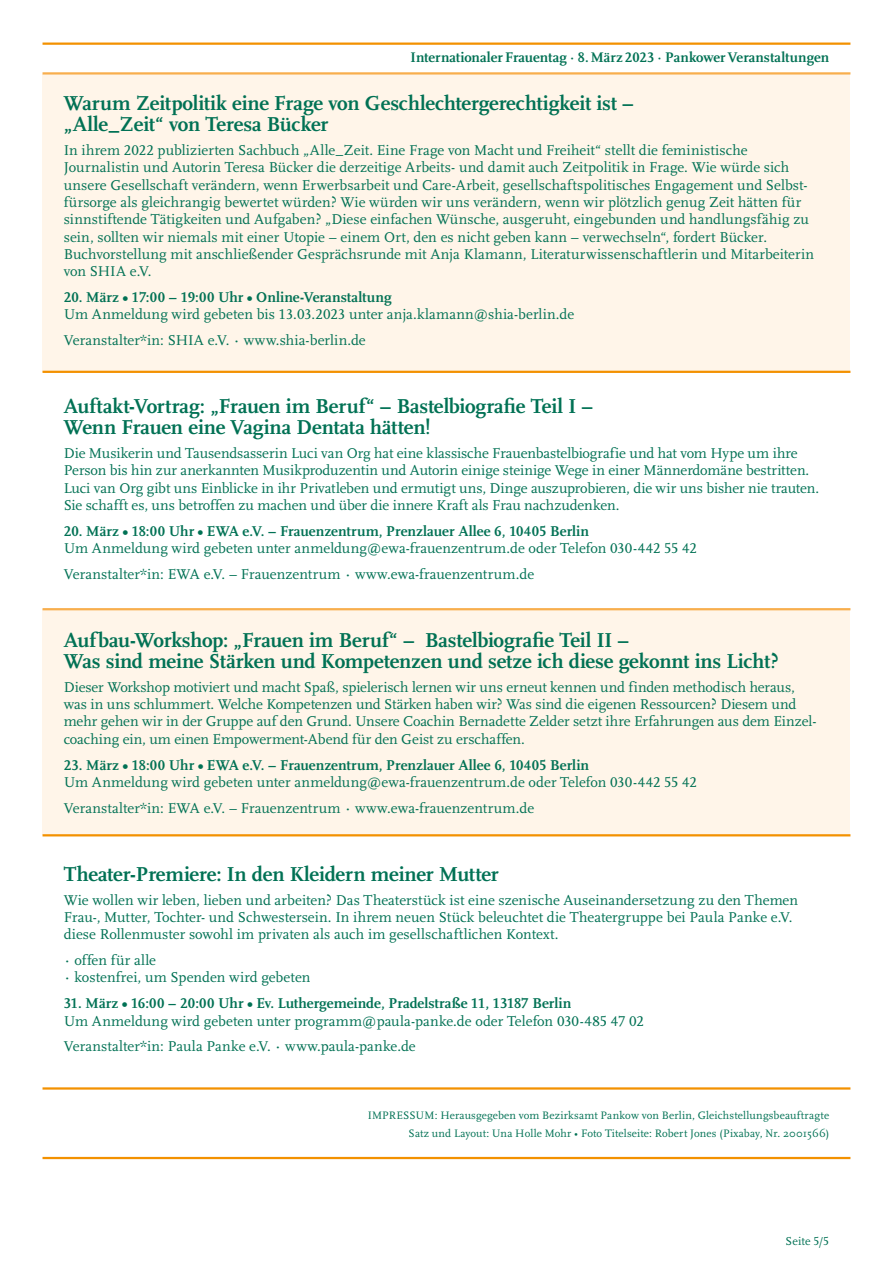
<style>
.page{position:relative;width:893px;height:1263px;background:#fff}
.page>*{position:absolute;margin:0;border:0;box-sizing:border-box;transform-origin:0 0}
.ZÜ{font:700 21px/21px "Scala";letter-spacing:-.005em;color:#007154}
.ZÜ-2{font:14.85px/17.4px "Scala";color:#007154}
.ZÜ-3{font:700 14.85px "Scala";color:#007154}
.ZÜ-4{font:14.85px "Scala";letter-spacing:.02em;color:#007154}
.ZÜ-5{font:700 14.55px "Scala";letter-spacing:.005em;color:#007154}
.ZÜ-6{font:12px "Scala";letter-spacing:.005em;color:#007154}
.ZÜ-7{font:11.25px/17.2px "Scala";letter-spacing:.01em;color:#007154;text-align:right}
.s1{font-family:"Scala Caps"}
.s2{font-weight:700}
</style>
<div class="page">
<hr style="left:43px;top:1087px;width:807px;height:2px;background:#f39100">
<hr style="left:43px;top:1157px;width:807px;height:2px;background:#f39100">
<div style="left:43px;top:74px;width:807px;height:297px;background:#fff5e9"></div>
<hr style="left:43px;top:371px;width:807px;height:2px;background:#f39100">
<hr style="left:43px;top:72px;width:807px;height:3px;background:#f8ae4d">
<div style="left:43px;top:609px;width:807px;height:226px;background:#fff5e9"></div>
<hr style="left:43px;top:834px;width:807px;height:2px;background:#f39100">
<hr style="left:43px;top:608px;width:807px;height:2px;background:#f8ae4d">
<hr style="left:43px;top:43px;width:807px;height:2px;background:#f39100">
<p class="ZÜ-5" style="left:411px;top:49px;width:420px">Internationaler Frauentag · <span class="s1">8</span>. März <span class="s1">2023</span> · Pankower Veranstaltungen</p>
<p class="ZÜ" style="left:64px;top:93px;width:572px">Warum Zeitpolitik eine Frage von Geschlechtergerechtigkeit ist – „Alle_Zeit“ von Teresa Bücker</p>
<p class="ZÜ-2" style="left:64px;top:142px;width:747px">In ihrem <span class="s1">2022</span> publizierten Sachbuch „Alle_Zeit. Eine Frage von Macht und Freiheit“ stellt die feministische Journalistin und Autorin Teresa Bücker die derzeitige Arbeits- und damit auch Zeitpolitik in Frage. Wie würde sich unsere Gesellschaft verändern, wenn Erwerbsarbeit und Care-Arbeit, gesellschaftspolitisches Engagement und Selbst&shy;fürsorge als gleichrangig bewertet würden? Wie würden wir uns verändern, wenn wir plötzlich genug Zeit hätten für sinnstiftende Tätigkeiten und Aufgaben? „Diese einfachen Wünsche, ausgeruht, eingebunden und handlungsfähig zu sein, sollten wir niemals mit einer Utopie – einem Ort, den es nicht geben kann – verwechseln“, fordert Bücker.</p>
<p class="ZÜ-2" style="left:64px;top:246px;width:752px">Buchvorstellung mit anschließender Gesprächsrunde mit Anja Klamann, Literaturwissenschaftlerin und Mitarbeiterin von SHIA e.V.</p>
<p class="ZÜ-3" style="left:64px;top:289px;width:330px"><span class="s1">20.</span> März • <span class="s1">17:00 – 19:00</span> Uhr • Online-Veranstaltung</p>
<p class="ZÜ-2" style="left:64px;top:306px;width:512px">Um Anmeldung wird gebeten bis <span class="s1">13.03.2023</span> unter anja.klamann@shia-berlin.de</p>
<p class="ZÜ-2" style="left:64px;top:332px;width:303px">Veranstalter*in: SHIA e.V. <span class="s2">·</span> www.shia-berlin.de</p>
<p class="ZÜ" style="left:64px;top:396px;width:531px">Auftakt-Vortrag: „Frauen im Beruf“ – Bastelbiografie Teil I –<br>Wenn Frauen eine Vagina Dentata hätten!</p>
<p class="ZÜ-2" style="left:64px;top:445px;width:757px">Die Musikerin und Tausendsasserin Luci van Org hat eine klassische Frauenbastelbiografie und hat vom Hype um ihre Person bis hin zur anerkannten Musikproduzentin und Autorin einige steinige Wege in einer Männerdomäne bestritten.<br>Luci van Org gibt uns Einblicke in ihr Privatleben und ermutigt uns, Dinge auszuprobieren, die wir uns bisher nie trauten.<br>Sie schafft es, uns betroffen zu machen und über die innere Kraft als Frau nachzudenken.</p>
<p class="ZÜ-3" style="left:64px;top:523px;width:527px"><span class="s1">20</span>. März • <span class="s1">18:00</span> Uhr • EWA e.V. – Frauenzentrum, Prenzlauer Allee <span class="s1">6, 10405</span> Berlin</p>
<p class="ZÜ-2" style="left:64px;top:540px;width:634px">Um Anmeldung wird gebeten unter anmeldung@ewa-frauenzentrum.de oder Telefon <span class="s1">030-442 55 42</span></p>
<p class="ZÜ-2" style="left:64px;top:566px;width:472px">Veranstalter*in: EWA e.V. – Frauenzentrum <span class="s2">·</span> www.ewa-frauenzentrum.de</p>
<p class="ZÜ" style="left:64px;top:630px;width:716px">Aufbau-Workshop: „Frauen im Beruf“ – Bastelbiografie Teil II –<br>Was sind meine Stärken und Kompetenzen und setze ich diese gekonnt ins Licht?</p>
<p class="ZÜ-2" style="left:64px;top:678px;width:754px">Dieser Workshop motiviert und macht Spaß, spielerisch lernen wir uns erneut kennen und finden methodisch heraus, was in uns schlummert. Welche Kompetenzen und Stärken haben wir? Was sind die eigenen Ressourcen? Diesem und mehr gehen wir in der Gruppe auf den Grund. Unsere Coachin Bernadette Zelder setzt ihre Erfahrungen aus dem Einzel&shy;coaching ein, um einen Empowerment-Abend für den Geist zu erschaffen.</p>
<p class="ZÜ-3" style="left:64px;top:756px;width:527px"><span class="s1">23</span>. März • <span class="s1">18:00</span> Uhr • EWA e.V. – Frauenzentrum, Prenzlauer Allee <span class="s1">6, 10405</span> Berlin</p>
<p class="ZÜ-2" style="left:64px;top:774px;width:634px">Um Anmeldung wird gebeten unter anmeldung@ewa-frauenzentrum.de oder Telefon <span class="s1">030-442 55 42</span></p>
<p class="ZÜ-2" style="left:64px;top:799px;width:472px">Veranstalter*in: EWA e.V. – Frauenzentrum <span class="s2">·</span> www.ewa-frauenzentrum.de</p>
<p class="ZÜ" style="left:64px;top:864px;width:437px">Theater-Premiere: In den Kleidern meiner Mutter</p>
<p class="ZÜ-2" style="left:64px;top:891px;width:736px">Wie wollen wir leben, lieben und arbeiten? Das Theaterstück ist eine szenische Auseinandersetzung zu den Themen<br>Frau-, Mutter, Tochter- und Schwestersein. In ihrem neuen Stück beleuchtet die Theatergruppe bei Paula Panke e.V. diese Rollenmuster sowohl im privaten als auch im gesellschaftlichen Kontext.</p>
<p class="ZÜ-4" style="left:64px;top:952px;width:94px"><span class="s2">·</span> offen für alle</p>
<p class="ZÜ-2" style="left:64px;top:969px;width:248px"><span class="s2">·</span> kostenfrei, um Spenden wird gebeten</p>
<p class="ZÜ-3" style="left:64px;top:995px;width:509px"><span class="s1">31.</span> März • <span class="s1">16:00 – 20:00</span> Uhr • Ev. Luthergemeinde, Pradelstraße <span class="s1">11, 13187</span> Berlin</p>
<p class="ZÜ-2" style="left:64px;top:1012px;width:582px">Um Anmeldung wird gebeten unter programm@paula-panke.de oder Telefon <span class="s1">030-485 47 02</span></p>
<p class="ZÜ-2" style="left:64px;top:1038px;width:353px">Veranstalter*in: Paula Panke e.V. <span class="s2">·</span> www.paula-panke.de</p>
<p class="ZÜ-7" style="left:368px;top:1107px;width:463px">IMPRESSUM: Herausgegeben vom Bezirksamt Pankow von Berlin, Gleichstellungsbeauftragte<br>Satz und Layout: Una Holle Mohr • Foto Titelseite: Robert Jones (Pixabay, Nr. 2001566)</p>
<p class="ZÜ-6" style="left:785px;top:1234px;width:45px">Seite <span class="s1">5/5</span></p>
</div>
